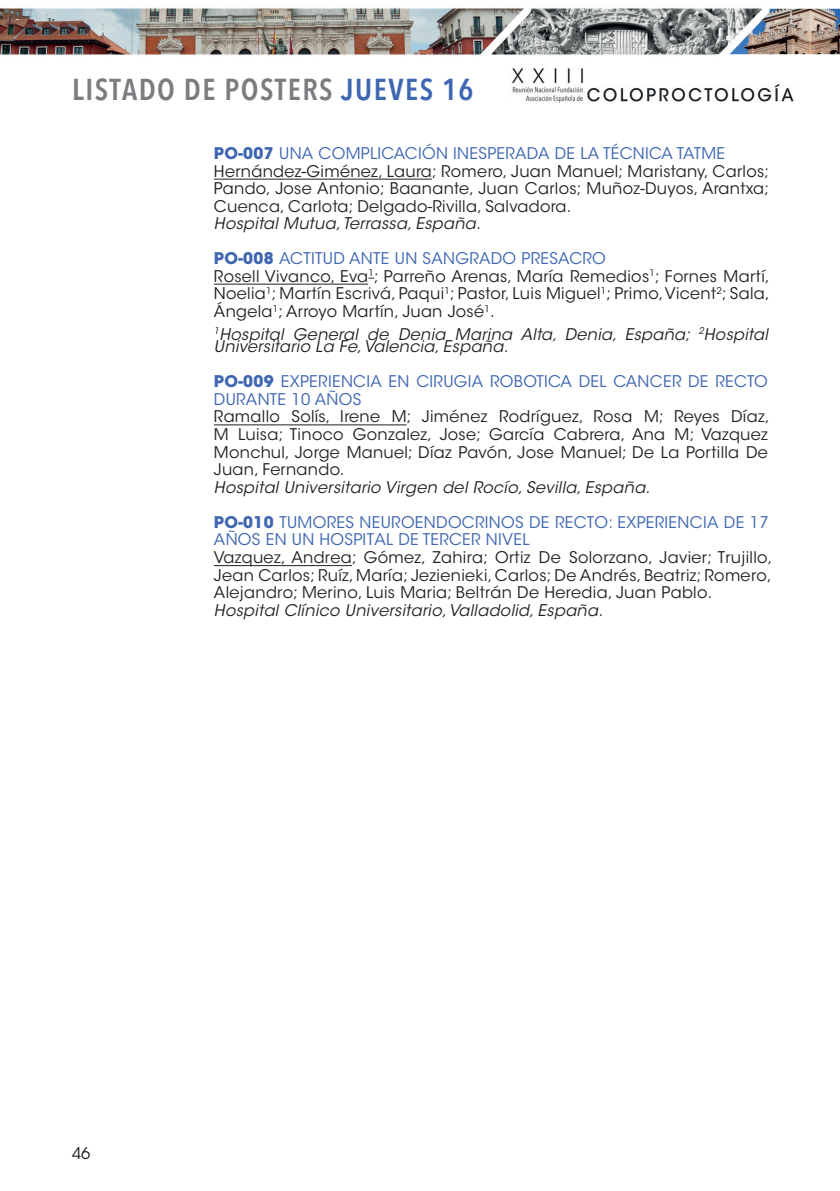
<style>
.page{position:relative;width:840px;height:1191px;background:#fff}
.page>*{position:absolute;margin:0;border:0;box-sizing:border-box;transform-origin:0 0}
.t1{font:600 condensed 30px "Avenir Next LT Pro";letter-spacing:.05em;color:#7a7c7f}
.t2{font:16px/17.6px "ITC Avant Garde Std";letter-spacing:.02em;color:#231f20}
.t3{font:italic 16px/12.4px "ITC Avant Garde Std";letter-spacing:.02em;color:#231f20}
.t4{font:16px/17.4px "ITC Avant Garde Std";letter-spacing:.02em;color:#3e66b1}
.s1{color:#3e66b1}
.s2{font-weight:700;color:#3e66b1}
.s3{font-weight:700}
</style>
<div class="page">
<img style="left:0;top:8px;width:839px;height:47px">
<img style="left:587px;top:84px;width:207px;height:18px">
<img style="left:511px;top:68px;width:73px;height:34px">
<hr style="left:214px;top:565px;width:137px;height:1px;background:#231f20">
<hr style="left:214px;top:424px;width:192px;height:1px;background:#231f20">
<hr style="left:214px;top:284px;width:154px;height:1px;background:#231f20">
<hr style="left:214px;top:179px;width:217px;height:1px;background:#231f20">
<h1 class="t1" style="left:72px;top:71px;width:403px">LISTADO DE POSTERS <span class="s1">JUEVES 16</span></h1>
<p class="t2" style="left:214px;top:145px;width:556px"><span class="s2">PO-007</span> <span class="s1">UNA COMPLICACIÓN INESPERADA DE LA TÉCNICA TATME </span>Hernández-Giménez, Laura; Romero, Juan Manuel; Maristany, Carlos; Pando, Jose Antonio; Baanante, Juan Carlos; Muñoz-Duyos, Arantxa; Cuenca, Carlota; Delgado-Rivilla, Salvadora.</p>
<p class="t3" style="left:214px;top:217px;width:268px">Hospital Mutua,Terrassa, España.</p>
<p class="t2" style="left:214px;top:250px;width:557px"><span class="s2">PO-008</span> <span class="s1">ACTITUD ANTE UN SANGRADO PRESACRO<br></span>Rosell Vivanco, Eva<sup>1</sup>; Parreño Arenas, María Remedios<sup>1</sup>; Fornes Martí, Noelia<sup>1</sup>; Martín Escrivá, Paqui<sup>1</sup>; Pastor, Luis Miguel<sup>1</sup>; Primo, Vicent<sup>2</sup>; Sala, Ángela<sup>1</sup>; Arroyo Martín, Juan José<sup>1</sup>.</p>
<p class="t3" style="left:214px;top:328px;width:555px"><sup>1</sup>Hospital General de Denia Marina Alta, Denia, España; <sup>2</sup>Hospital<br>Universitario La Fe,Valencia, España.</p>
<p class="t4" style="left:214px;top:373px;width:555px"><span class="s3">PO-009</span> EXPERIENCIA EN CIRUGIA ROBOTICA DEL CANCER DE RECTO<br>DURANTE 10 AÑOS</p>
<p class="t2" style="left:214px;top:408px;width:557px;text-align:justify">Ramallo Solís, Irene M; Jiménez Rodríguez, Rosa M; Reyes Díaz, M Luisa; Tinoco Gonzalez, Jose; García Cabrera, Ana M; Vazquez Monchul, Jorge Manuel; Díaz Pavón, Jose Manuel; De La Portilla De Juan, Fernando.</p>
<p class="t3" style="left:214px;top:481px;width:437px">Hospital Universitario Virgen del Rocío, Sevilla, España.</p>
<p class="t4" style="left:214px;top:513px;width:556px"><span class="s3">PO-010</span> TUMORES NEUROENDOCRINOS DE RECTO: EXPERIENCIA DE 17<br>AÑOS EN UN HOSPITAL DE TERCER NIVEL</p>
<p class="t2" style="left:214px;top:549px;width:559px;text-align:justify">Vazquez, Andrea; Gómez, Zahira; Ortiz De Solorzano, Javier; Trujillo, Jean Carlos; Ruíz, María; Jezienieki, Carlos; De Andrés, Beatriz; Romero, Alejandro; Merino, Luis Maria; Beltrán De Heredia, Juan Pablo.</p>
<p class="t3" style="left:214px;top:604px;width:390px">Hospital Clínico Universitario,Valladolid, España.</p>
<p class="t2" style="left:72px;top:1145px;width:20px">46</p>
</div>
